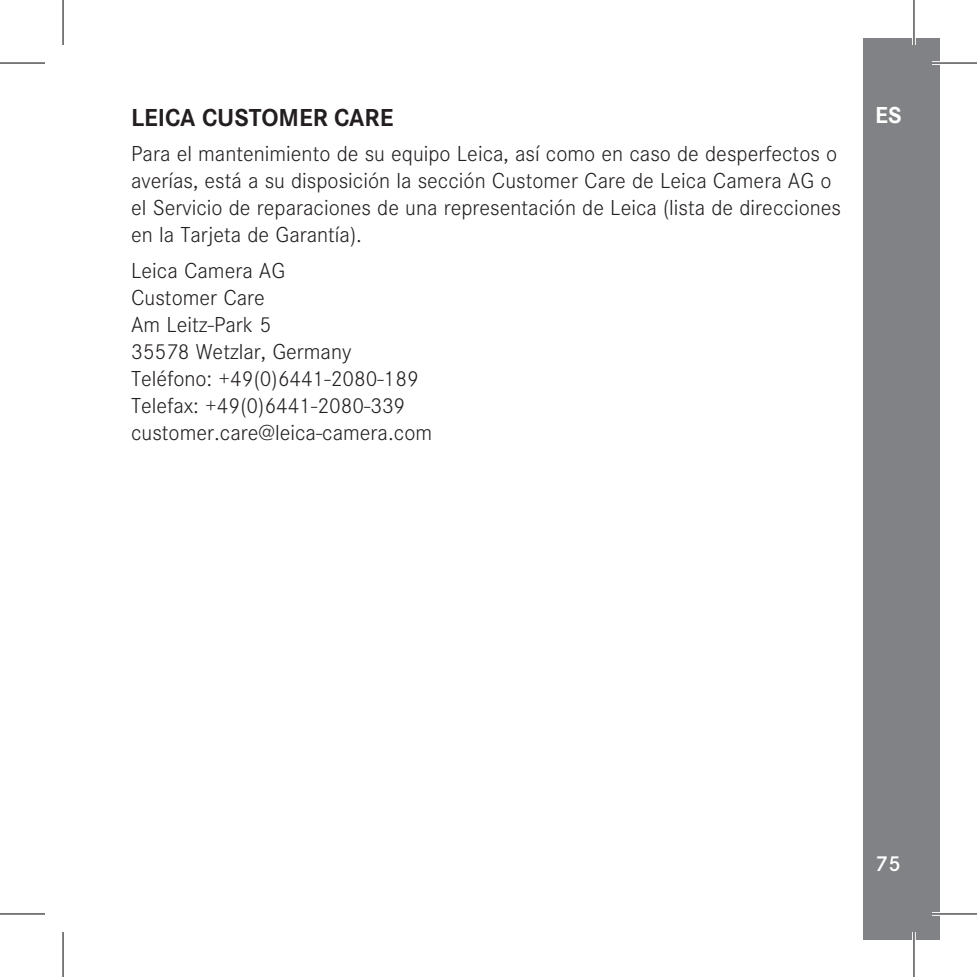
<style>
.page{position:relative;width:977px;height:977px;background:#fff}
.page>*{position:absolute;margin:0;border:0;box-sizing:border-box;transform-origin:0 0}
.t1{font:700 25.5px "Corporate S";color:#231f20}
.t2{font:700 24px "Corporate S";color:#fff}
.t3{font:300 22.5px/27px "Corporate S";color:#231f20}
.t4{font:600 22.5px "Corporate S";color:#fff}
</style>
<div class="page">
<div style="left:862px;top:37px;width:77px;height:902px;background:#808285"></div>
<hr style="left:931px;top:61px;width:45px;height:4px;background:#fff">
<hr style="left:931px;top:912px;width:45px;height:3px;background:#fff">
<hr style="left:912px;top:0;width:3px;height:45px;background:#fff">
<hr style="left:912px;top:931px;width:3px;height:45px;background:#fff">
<hr style="left:0;top:62px;width:45px;height:2px;background:#000">
<hr style="left:931px;top:62px;width:45px;height:2px;background:#000">
<hr style="left:0;top:913px;width:45px;height:1px;background:#000">
<hr style="left:931px;top:913px;width:45px;height:1px;background:#000">
<hr style="left:62px;top:0;width:2px;height:45px;background:#000">
<hr style="left:62px;top:931px;width:2px;height:45px;background:#000">
<hr style="left:913px;top:0;width:1px;height:45px;background:#000">
<hr style="left:913px;top:931px;width:1px;height:45px;background:#000">
<p class="t1" style="left:131px;top:97px;width:264px">LEICA CUSTOMER CARE</p>
<p class="t3" style="left:131px;top:139px;width:711px">Para el mantenimiento de su equipo Leica, así como en caso de desperfectos o averías, está a su disposición la sección Customer Care de Leica Camera AG o el Servicio de reparaciones de una representación de Leica (lista de direcciones en la Tarjeta de Garantía).</p>
<p class="t3" style="left:131px;top:255px;width:302px">Leica Camera AG<br>Customer Care<br>Am Leitz-Park 5<br>35578 Wetzlar, Germany<br>Teléfono: +49(0)6441-2080-189<br>Telefax: +49(0)6441-2080-339 customer.care@leica-camera.com</p>
<p class="t2" style="left:875px;top:96px;width:28px">ES</p>
<p class="t4" style="left:875px;top:847px;width:26px">75</p>
</div>
